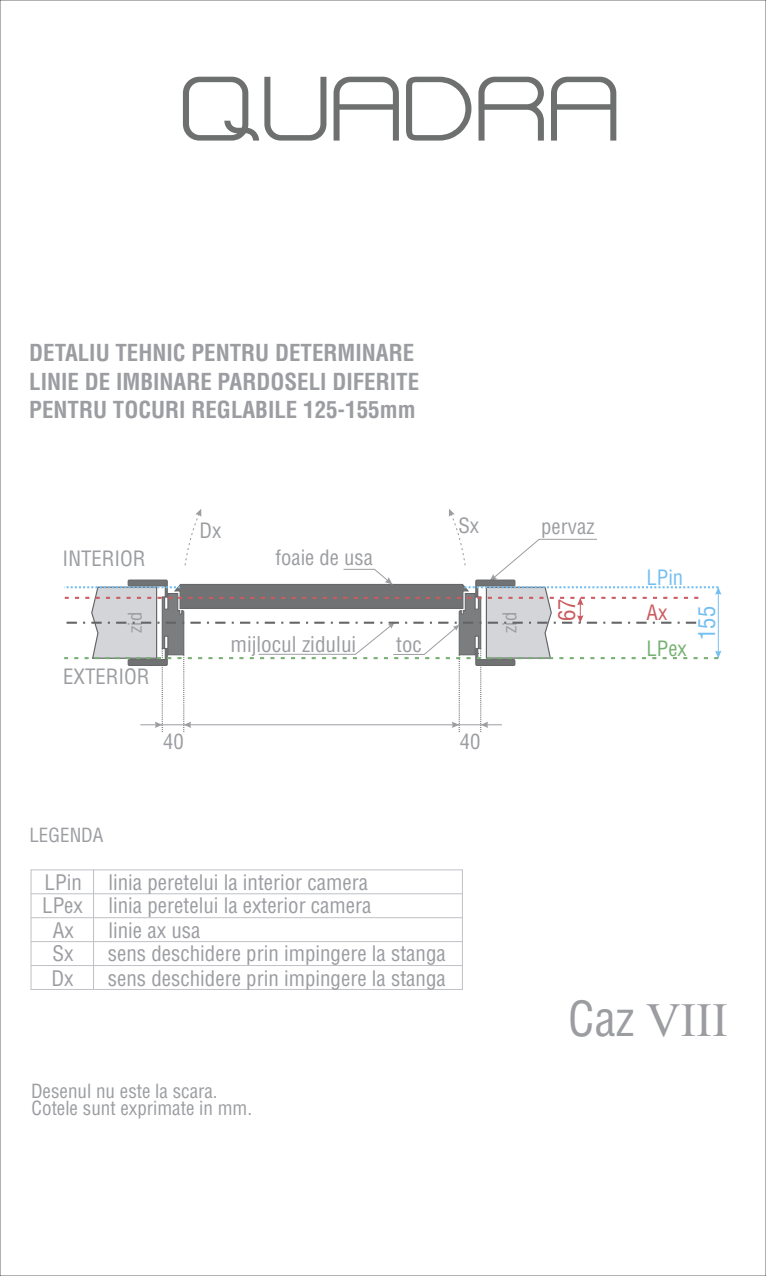
<style>
.page{position:relative;width:766px;height:1276px;background:#fff}
.page>*{position:absolute;margin:0;border:0;box-sizing:border-box;transform-origin:0 0}
.t1{font:47.25px "Times New Roman";color:#9b9da1}
.t2{font:700 condensed 22.88px/28.3px "Helvetica LT Std";color:#9b9da1}
.t3{font:condensed 22.73px "Helvetica LT Std";color:#74bff1}
.t4{font:condensed 22.73px "Helvetica LT Std";color:#ca5b60}
.t5{font:condensed 21.15px "Helvetica LT Std";color:#9b9da1}
.t6{font:condensed 20.92px "Helvetica LT Std";color:#9b9da1}
.t7{font:condensed 20.62px "Helvetica LT Std";color:#9b9da1}
.t8{font:condensed 20.62px "Helvetica LT Std";color:#74bff1}
.t9{font:condensed 20.62px "Helvetica LT Std";color:#76b172}
.t10{font:condensed 20.62px "Helvetica LT Std";color:#ca5b60}
.t11{font:condensed 19.05px "Helvetica LT Std";color:#9b9da1}
.t12{font:condensed 18.6px "Helvetica LT Std";color:#9b9da1}
.s1{font-family:"Helvetica LT Std";font-stretch:condensed}
</style>
<div class="page">
<svg style="left:64px;top:509px;width:657px;height:223px"></svg>
<div style="left:31px;top:870px;width:431px;height:119px;border:1px solid #c0c1c6"></div>
<hr style="left:31px;top:893px;width:431px;height:1px;background:#c0c1c6">
<hr style="left:31px;top:917px;width:431px;height:1px;background:#c0c1c6">
<hr style="left:31px;top:941px;width:431px;height:1px;background:#c0c1c6">
<hr style="left:31px;top:965px;width:431px;height:1px;background:#c0c1c6">
<hr style="left:93px;top:870px;width:1px;height:119px;background:#c0c1c6">
<svg style="left:183px;top:77px;width:433px;height:64px"></svg>
<p class="t2" style="left:29px;top:338px;width:391px">DETALIU TEHNIC PENTRU DETERMINARE<br>LINIE DE IMBINARE PARDOSELI DIFERITE<br>PENTRU TOCURI REGLABILE 125-155mm</p>
<p class="t7" style="left:63px;top:546px;width:84px">INTERIOR</p>
<p class="t7" style="left:199px;top:518px;width:23px">Dx</p>
<p class="t7" style="left:458px;top:512px;width:22px">Sx</p>
<p class="t7" style="left:275px;top:545px;width:99px">foaie de usa</p>
<p class="t7" style="left:541px;top:513px;width:55px">pervaz</p>
<p class="t8" style="left:646px;top:564px;width:38px">LPin</p>
<p class="t4" style="left:552px;top:621px;width:24px;rotate:-90deg">67</p>
<p class="t10" style="left:646px;top:600px;width:22px">Ax</p>
<p class="t12" style="left:123px;top:633px;width:22px;rotate:-90deg">zid</p>
<p class="t12" style="left:498px;top:633px;width:22px;rotate:-90deg">zid</p>
<p class="t3" style="left:692px;top:640px;width:36px;rotate:-90deg">155</p>
<p class="t5" style="left:230px;top:631px;width:127px">mijlocul zidului</p>
<p class="t7" style="left:396px;top:631px;width:27px">toc</p>
<p class="t9" style="left:646px;top:636px;width:42px">LPex</p>
<p class="t7" style="left:63px;top:663px;width:88px">EXTERIOR</p>
<p class="t7" style="left:163px;top:728px;width:22px">40</p>
<p class="t7" style="left:460px;top:728px;width:22px">40</p>
<p class="t11" style="left:29px;top:823px;width:76px">LEGENDA</p>
<p class="t6" style="left:45px;top:869px;width:39px">LPin</p>
<p class="t6" style="left:108px;top:869px;width:261px">linia peretelui la interior camera</p>
<p class="t6" style="left:42px;top:892px;width:331px">LPex linia peretelui la exterior camera</p>
<p class="t6" style="left:53px;top:917px;width:22px">Ax</p>
<p class="t6" style="left:108px;top:917px;width:93px">linie ax usa</p>
<p class="t6" style="left:52px;top:940px;width:22px">Sx</p>
<p class="t6" style="left:108px;top:940px;width:339px">sens deschidere prin impingere la stanga</p>
<p class="t6" style="left:51px;top:965px;width:24px">Dx</p>
<p class="t6" style="left:108px;top:965px;width:339px">sens deschidere prin impingere la stanga</p>
<p class="t11" style="left:31px;top:1079px;width:188px">Desenul nu este la scara.</p>
<p class="t11" style="left:32px;top:1096px;width:222px">Cotele sunt exprimate in mm.</p>
<h1 class="t1" style="left:568px;top:988px;width:161px"><span class="s1">Caz</span> VIII</h1>
</div>
